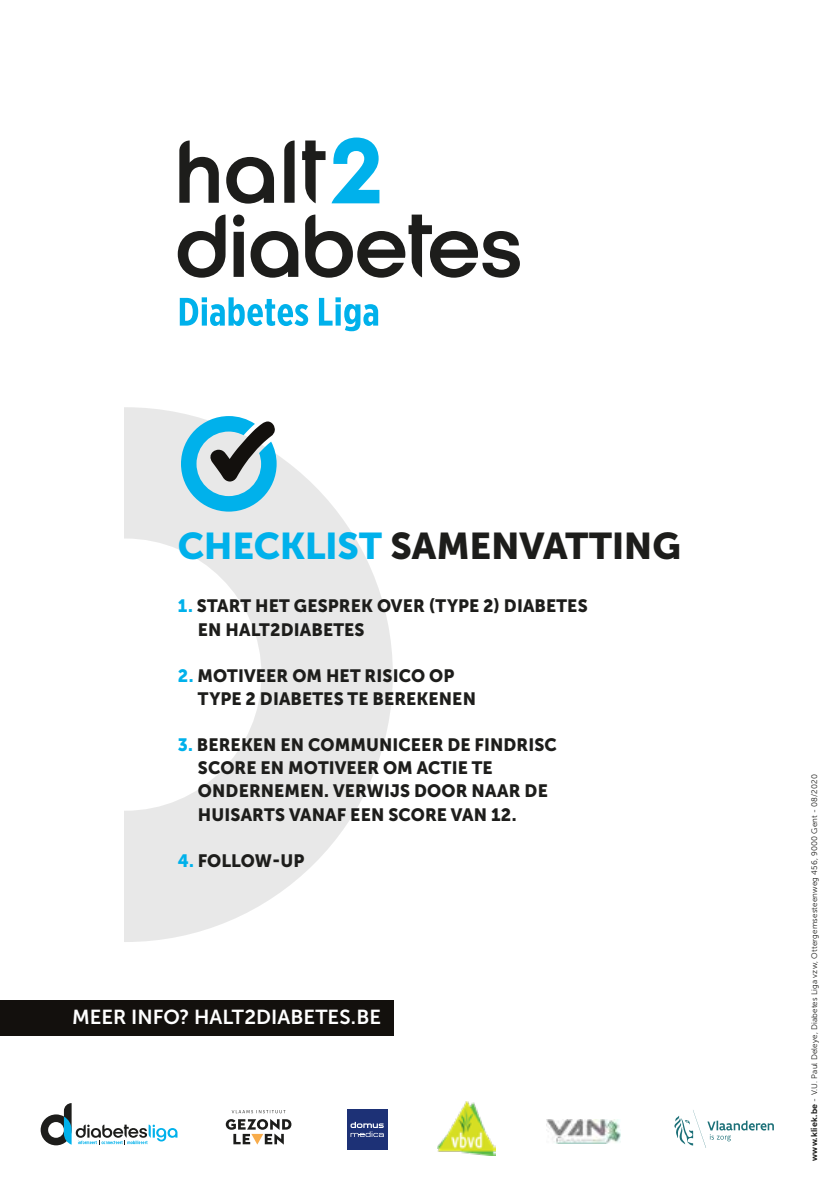
<style>
.page{position:relative;width:840px;height:1191px;background:#fff}
.page>*{position:absolute;margin:0;border:0;box-sizing:border-box;transform-origin:0 0}
.t1{font:37px "Museo Sans 900";letter-spacing:-.01em;color:#1d1d1b}
.t2{font:20.2px "Museo Sans 700";letter-spacing:.005em;color:#fff}
.t3{font:17.8px/23.2px "Museo Sans 900";letter-spacing:.005em;color:#1d1d1b}
.t4{font:8px "Museo Sans 300";letter-spacing:.025em;color:#1d1d1b}
.s1{color:#00b1eb}
.s2{font-family:"Proxima Nova";font-weight:700;font-size:9px}
</style>
<div class="page">
<svg style="left:125px;top:407px;width:267px;height:535px;fill:#e8e8e8"></svg>
<svg style="left:674px;top:1110px;width:99px;height:37px"></svg>
<svg style="left:41px;top:1103px;width:136px;height:42px"></svg>
<svg style="left:226px;top:1110px;width:65px;height:34px"></svg>
<div style="left:347px;top:1109px;width:40px;height:41px;background:#1d3176"></div>
<svg style="left:350px;top:1121px;width:33px;height:16px"></svg>
<img style="left:546px;top:1120px;width:73px;height:24px">
<img style="left:437px;top:1101px;width:58px;height:54px">
<svg style="left:178px;top:215px;width:341px;height:63px"></svg>
<svg style="left:179px;top:140px;width:146px;height:64px"></svg>
<svg style="left:180px;top:297px;width:198px;height:34px"></svg>
<svg style="left:331px;top:137px;width:48px;height:66px"></svg>
<svg style="left:181px;top:416px;width:95px;height:95px;background:#6eb3c9"></svg>
<div style="left:0;top:1000px;width:393px;height:36px;background:#13100d"></div>
<h1 class="t1" style="left:178px;top:525px;width:504px"><span class="s1">CHECKLIST</span> SAMENVATTING</h1>
<p class="t3" style="left:198px;top:594px;width:391px;text-indent:-20px"><span class="s1">1.</span> START HET GESPREK OVER (TYPE 2) DIABETES<br>EN HALT2DIABETES</p>
<p class="t3" style="left:198px;top:664px;width:279px;text-indent:-20px"><span class="s1">2.</span> MOTIVEER OM HET RISICO OP<br>TYPE 2 DIABETES TE BEREKENEN</p>
<p class="t3" style="left:198px;top:733px;width:360px;text-indent:-20px"><span class="s1">3.</span> BEREKEN EN COMMUNICEER DE FINDRISC<br>SCORE EN MOTIVEER OM ACTIE TE<br>ONDERNEMEN. VERWIJS DOOR NAAR DE<br>HUISARTS VANAF EEN SCORE VAN 12.</p>
<p class="t3" style="left:178px;top:849px;width:128px"><span class="s1">4.</span> FOLLOW-UP</p>
<p class="t2" style="left:72px;top:1006px;width:310px">MEER INFO? HALT2DIABETES.BE</p>
<p class="t4" style="left:809px;top:1161px;width:388px;rotate:-90deg"><span class="s2">www.kliek.be</span> - V.U. Paul Deleye, Diabetes Liga vzw, Ottergemsesteenweg 456, 9000 Gent - 08/2020</p>
</div>
